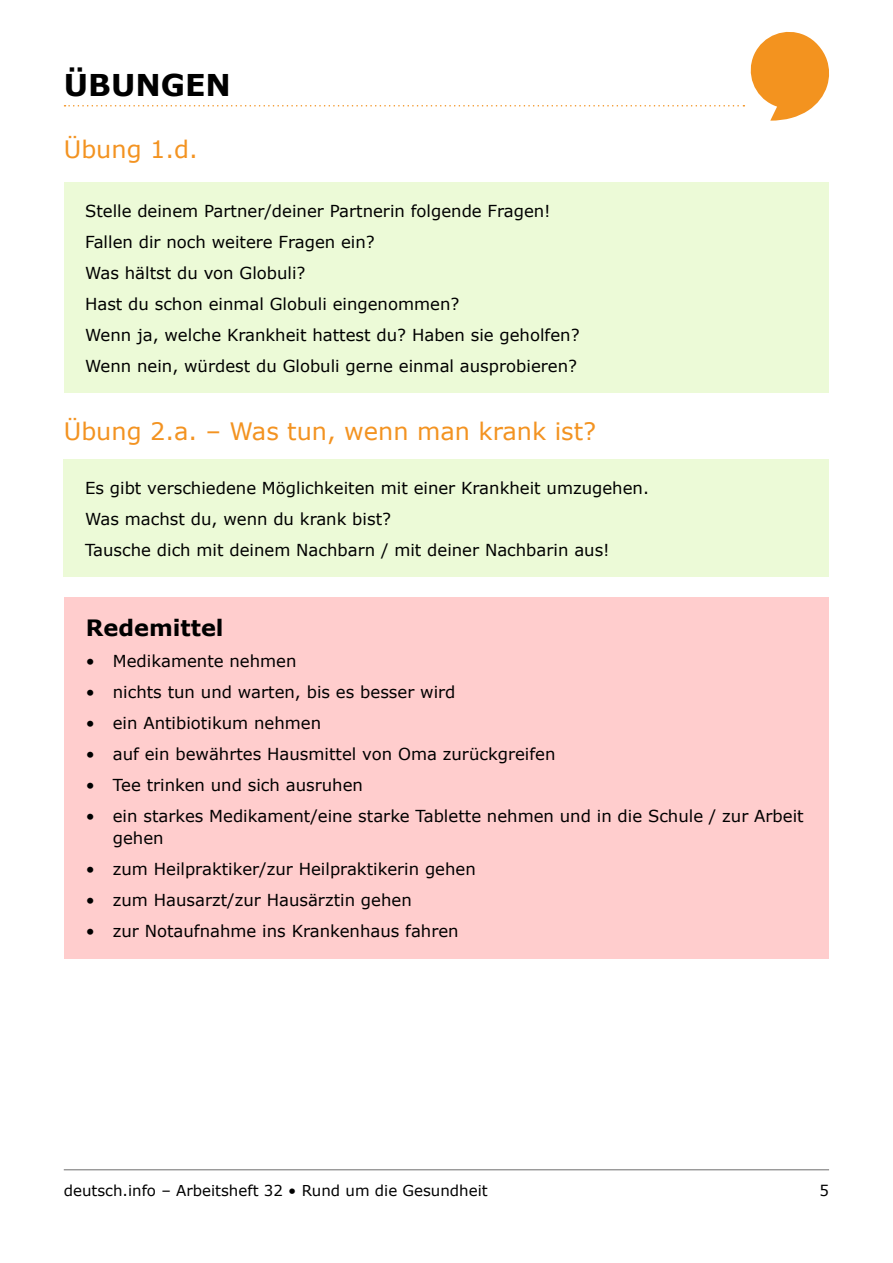
<style>
.page{position:relative;width:893px;height:1263px;background:#fff}
.page>*{position:absolute;margin:0;border:0;box-sizing:border-box;transform-origin:0 0}
.t1{font:700 30px "Verdana";color:#000}
.User_Exercise_Title{font:24px "Verdana";color:#f39321}
.User_Text_Title{font:700 22.5px "Verdana";color:#000}
.User_Normal{font:16.5px/22.5px "Verdana";color:#000}
.t2{font:15px "Verdana";color:#000}
</style>
<div class="page">
<svg style="left:65px;top:31px;width:764px;height:90px"></svg>
<hr style="left:64px;top:1169px;width:765px;height:1px;background:#6c6c6c">
<div style="left:64px;top:460px;width:765px;height:117px;background:#ecfad7"></div>
<div style="left:64px;top:183px;width:765px;height:210px;background:#ecfad7"></div>
<div style="left:65px;top:597px;width:764px;height:361px;background:#ffcdcd"></div>
<h1 class="t1" style="left:64px;top:66px;width:169px">ÜBUNGEN</h1>
<p class="User_Exercise_Title" style="left:64px;top:134px;width:135px">Übung 1.d.</p>
<p class="User_Normal" style="left:85px;top:200px;width:467px">Stelle deinem Partner/deiner Partnerin folgende Fragen!</p>
<p class="User_Normal" style="left:85px;top:231px;width:291px">Fallen dir noch weitere Fragen ein?</p>
<p class="User_Normal" style="left:85px;top:262px;width:222px">Was hältst du von Globuli?</p>
<p class="User_Normal" style="left:85px;top:293px;width:376px">Hast du schon einmal Globuli eingenommen?</p>
<p class="User_Normal" style="left:85px;top:324px;width:496px">Wenn ja, welche Krankheit hattest du? Haben sie geholfen?</p>
<p class="User_Normal" style="left:85px;top:355px;width:494px">Wenn nein, würdest du Globuli gerne einmal ausprobieren?</p>
<p class="User_Exercise_Title" style="left:64px;top:416px;width:534px">Übung 2.a. – Was tun, wenn man krank ist?</p>
<p class="User_Normal" style="left:85px;top:476px;width:565px">Es gibt verschiedene Möglichkeiten mit einer Krankheit umzugehen.</p>
<p class="User_Normal" style="left:85px;top:507px;width:308px">Was machst du, wenn du krank bist?</p>
<p class="User_Normal" style="left:85px;top:538px;width:526px">Tausche dich mit deinem Nachbarn / mit deiner Nachbarin aus!</p>
<p class="User_Text_Title" style="left:86px;top:613px;width:139px">Redemittel</p>
<p class="User_Normal" style="left:86px;top:650px;width:212px">• Medikamente nehmen</p>
<p class="User_Normal" style="left:86px;top:681px;width:371px">• nichts tun und warten, bis es besser wird</p>
<p class="User_Normal" style="left:86px;top:712px;width:237px">• ein Antibiotikum nehmen</p>
<p class="User_Normal" style="left:86px;top:743px;width:471px">• auf ein bewährtes Hausmittel von Oma zurückgreifen</p>
<p class="User_Normal" style="left:86px;top:774px;width:279px">• Tee trinken und sich ausruhen</p>
<p class="User_Normal" style="left:113px;top:805px;width:692px;text-indent:-27px">• ein starkes Medikament/eine starke Tablette nehmen und in die Schule / zur Arbeit gehen</p>
<p class="User_Normal" style="left:86px;top:858px;width:392px">• zum Heilpraktiker/zur Heilpraktikerin gehen</p>
<p class="User_Normal" style="left:86px;top:889px;width:327px">• zum Hausarzt/zur Hausärztin gehen</p>
<p class="User_Normal" style="left:86px;top:920px;width:374px">• zur Notaufnahme ins Krankenhaus fahren</p>
<p class="t2" style="left:64px;top:1181px;width:425px">deutsch.info – Arbeitsheft 32 • Rund um die Gesundheit</p>
<p class="t2" style="left:819px;top:1181px;width:11px">5</p>
</div>
